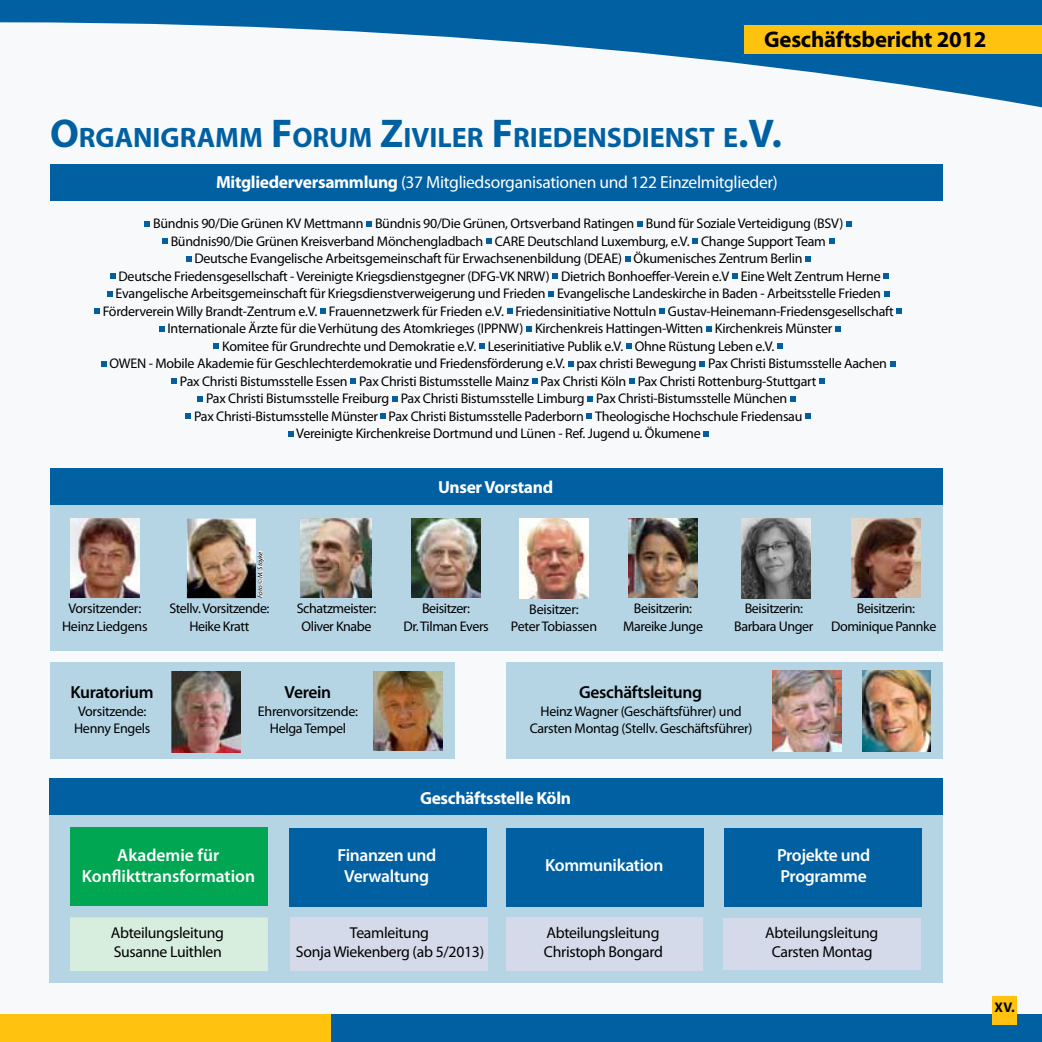
<style>
.page{position:relative;width:1042px;height:1042px;background:#0060a2}
.page>*{position:absolute;margin:0;border:0;box-sizing:border-box;transform-origin:0 0}
.t1{font:700 28.18px "Myriad Pro";color:#0060a2}
.t2{font:700 22.75px "Myriad Pro";letter-spacing:-.01em;color:#000}
.t3{font:17.5px "Myriad Pro";letter-spacing:-.02em;color:#fff}
.t4{font:600 17.5px/21px "Myriad Pro";letter-spacing:-.02em;color:#fff;text-align:center}
.t5{font:600 17.5px/21px "Myriad Pro";color:#fff;text-align:center}
.t6{font:600 17.5px "Myriad Pro";letter-spacing:-.02em;color:#000}
.t7{font:700 17.5px "Myriad Pro";letter-spacing:-.02em;color:#fff}
.t8{font:15.75px/18.9px "Myriad Pro";letter-spacing:-.02em;color:#000}
.t9{font:14px/17.5px "Myriad Pro";letter-spacing:-.02em;color:#000;text-align:center}
.t10{font:700 14px "Myriad Pro";color:#000}
.t11{font:italic 7px "Myriad Pro";color:#000}
.s1{font-size:40.25px}
.s2{font-weight:700}
</style>
<div class="page">
<div style="left:0;top:22px;width:1042px;height:992px;background:#f7f9fb"></div>
<div style="left:50px;top:476px;width:892px;height:174px;background:#b5d5e5"></div>
<div style="left:992px;top:996px;width:25px;height:29px;background:#ffc20e"></div>
<div style="left:0;top:1014px;width:331px;height:28px;background:#ffc20e"></div>
<div style="left:744px;top:25px;width:298px;height:28px;background:#ffc20e"></div>
<div style="left:506px;top:662px;width:437px;height:97px;background:#b5d5e5"></div>
<img style="left:772px;top:670px;width:69px;height:81px">
<img style="left:862px;top:670px;width:69px;height:81px">
<div style="left:50px;top:662px;width:404px;height:97px;background:#b5d5e5"></div>
<img style="left:172px;top:671px;width:69px;height:81px">
<img style="left:374px;top:671px;width:68px;height:80px">
<img style="left:301px;top:518px;width:70px;height:80px">
<img style="left:411px;top:518px;width:69px;height:80px">
<img style="left:70px;top:518px;width:69px;height:80px">
<img style="left:741px;top:518px;width:69px;height:80px">
<img style="left:628px;top:518px;width:69px;height:80px">
<img style="left:851px;top:518px;width:69px;height:80px">
<img style="left:187px;top:518px;width:69px;height:80px">
<div style="left:49px;top:784px;width:894px;height:198px;background:#b5d5e5"></div>
<div style="left:290px;top:917px;width:197px;height:54px;background:#d4daea"></div>
<div style="left:70px;top:917px;width:198px;height:54px;background:#d7eddd"></div>
<div style="left:289px;top:828px;width:198px;height:78px;background:#0060a2"></div>
<div style="left:70px;top:827px;width:198px;height:79px;background:#00a651"></div>
<div style="left:724px;top:828px;width:198px;height:78px;background:#0060a2"></div>
<div style="left:723px;top:918px;width:198px;height:52px;background:#d4daea"></div>
<div style="left:506px;top:916px;width:196px;height:54px;background:#d4daea"></div>
<div style="left:506px;top:828px;width:198px;height:78px;background:#0060a2"></div>
<div style="left:50px;top:164px;width:893px;height:37px;background:#0060a2"></div>
<svg style="left:144px;top:221px;width:6px;height:5px"></svg>
<svg style="left:366px;top:221px;width:6px;height:5px"></svg>
<svg style="left:637px;top:221px;width:6px;height:5px"></svg>
<svg style="left:846px;top:221px;width:6px;height:5px"></svg>
<svg style="left:162px;top:238px;width:6px;height:6px"></svg>
<svg style="left:486px;top:238px;width:6px;height:6px"></svg>
<svg style="left:692px;top:238px;width:6px;height:6px"></svg>
<svg style="left:829px;top:238px;width:5px;height:6px"></svg>
<svg style="left:186px;top:256px;width:5px;height:5px"></svg>
<svg style="left:625px;top:256px;width:5px;height:5px"></svg>
<svg style="left:805px;top:256px;width:6px;height:5px"></svg>
<svg style="left:110px;top:273px;width:5px;height:6px"></svg>
<svg style="left:553px;top:273px;width:5px;height:6px"></svg>
<svg style="left:732px;top:273px;width:6px;height:6px"></svg>
<svg style="left:883px;top:273px;width:6px;height:6px"></svg>
<svg style="left:107px;top:291px;width:6px;height:5px"></svg>
<svg style="left:548px;top:291px;width:6px;height:5px"></svg>
<svg style="left:884px;top:291px;width:5px;height:5px"></svg>
<svg style="left:94px;top:308px;width:6px;height:6px"></svg>
<svg style="left:320px;top:308px;width:6px;height:6px"></svg>
<svg style="left:507px;top:308px;width:5px;height:6px"></svg>
<svg style="left:659px;top:308px;width:6px;height:6px"></svg>
<svg style="left:896px;top:308px;width:6px;height:6px"></svg>
<svg style="left:159px;top:326px;width:5px;height:5px"></svg>
<svg style="left:526px;top:326px;width:6px;height:5px"></svg>
<svg style="left:706px;top:326px;width:6px;height:5px"></svg>
<svg style="left:835px;top:326px;width:6px;height:5px"></svg>
<svg style="left:214px;top:343px;width:5px;height:6px"></svg>
<svg style="left:479px;top:343px;width:6px;height:6px"></svg>
<svg style="left:626px;top:343px;width:6px;height:6px"></svg>
<svg style="left:777px;top:343px;width:6px;height:6px"></svg>
<svg style="left:101px;top:361px;width:6px;height:5px"></svg>
<svg style="left:568px;top:361px;width:5px;height:5px"></svg>
<svg style="left:699px;top:361px;width:6px;height:5px"></svg>
<svg style="left:890px;top:361px;width:5px;height:5px"></svg>
<svg style="left:171px;top:378px;width:6px;height:6px"></svg>
<svg style="left:350px;top:378px;width:6px;height:6px"></svg>
<svg style="left:532px;top:378px;width:5px;height:6px"></svg>
<svg style="left:629px;top:378px;width:6px;height:6px"></svg>
<svg style="left:819px;top:378px;width:6px;height:6px"></svg>
<svg style="left:197px;top:396px;width:6px;height:5px"></svg>
<svg style="left:392px;top:396px;width:6px;height:5px"></svg>
<svg style="left:587px;top:396px;width:6px;height:5px"></svg>
<svg style="left:790px;top:396px;width:6px;height:5px"></svg>
<svg style="left:185px;top:413px;width:6px;height:6px"></svg>
<svg style="left:380px;top:413px;width:6px;height:6px"></svg>
<svg style="left:587px;top:413px;width:5px;height:6px"></svg>
<svg style="left:805px;top:413px;width:6px;height:6px"></svg>
<svg style="left:288px;top:431px;width:5px;height:5px"></svg>
<svg style="left:703px;top:431px;width:6px;height:5px"></svg>
<div style="left:50px;top:468px;width:892px;height:37px;background:#0060a2"></div>
<div style="left:49px;top:778px;width:894px;height:36px;background:#0060a2"></div>
<svg style="left:257px;top:551px;width:8px;height:47px"></svg>
<img style="left:519px;top:518px;width:69px;height:80px">
<h2 class="t2" style="left:764px;top:24px;width:224px">Geschäftsbericht 2012</h2>
<h1 class="t1" style="left:50px;top:119px;width:733px"><span class="s1">O</span>RGANIGRAMM <span class="s1">F</span>ORUM <span class="s1">Z</span>IVILER <span class="s1">F</span> RIEDENSDIENST E<span class="s1">.V.</span></h1>
<p class="t3" style="left:216px;top:171px;width:563px"><span class="s2">Mitgliederversammlung</span> (37 Mitgliedsorganisationen und 122 Einzelmitglieder)</p>
<p class="t9" style="left:103px;top:214px;width:792px">Bündnis 90/Die Grünen KV Mettmann Bündnis 90/Die Grünen, Ortsverband Ratingen Bund für Soziale Verteidigung (BSV)<br>Bündnis90/Die Grünen Kreisverband Mönchengladbach CARE Deutschland Luxemburg, e.V. Change Support Team<br>Deutsche Evangelische Arbeitsgemeinschaft für Erwachsenenbildung (DEAE) Ökumenisches Zentrum Berlin<br>Deutsche Friedensgesellschaft - Vereinigte Kriegsdienstgegner (DFG-VK NRW) Dietrich Bonhoeffer-Verein e.V Eine Welt Zentrum Herne Evangelische Arbeitsgemeinschaft für Kriegsdienstverweigerung und Frieden Evangelische Landeskirche in Baden - Arbeitsstelle Frieden Förderverein Willy Brandt-Zentrum e.V. Frauennetzwerk für Frieden e.V. Friedensinitiative Nottuln Gustav-Heinemann-Friedensgesellschaft Internationale Ärzte für die Verhütung des Atomkrieges (IPPNW) Kirchenkreis Hattingen-Witten Kirchenkreis Münster<br>Komitee für Grundrechte und Demokratie e.V. Leserinitiative Publik e.V. Ohne Rüstung Leben e.V.<br>OWEN - Mobile Akademie für Geschlechterdemokratie und Friedensförderung e.V. pax christi Bewegung Pax Christi Bistumsstelle Aachen Pax Christi Bistumsstelle Essen Pax Christi Bistumsstelle Mainz Pax Christi Köln Pax Christi Rottenburg-Stuttgart<br>Pax Christi Bistumsstelle Freiburg Pax Christi Bistumsstelle Limburg Pax Christi-Bistumsstelle München<br>Pax Christi-Bistumsstelle Münster Pax Christi Bistumsstelle Paderborn Theologische Hochschule Friedensau<br>Vereinigte Kirchenkreise Dortmund und Lünen - Ref. Jugend u. Ökumene</p>
<p class="t11" style="left:256px;top:598px;width:48px;rotate:-90deg">Foto © M. Stoyke</p>
<p class="t7" style="left:438px;top:476px;width:117px">Unser Vorstand</p>
<p class="t9" style="left:62px;top:600px;width:87px">Vorsitzender:<br>Heinz Liedgens</p>
<p class="t9" style="left:734px;top:600px;width:81px">Beisitzerin:<br>Barbara Unger</p>
<p class="t9" style="left:169px;top:600px;width:102px">Stellv. Vorsitzende:<br>Heike Kratt</p>
<p class="t9" style="left:297px;top:600px;width:81px">Schatzmeister:<br>Oliver Knabe</p>
<p class="t9" style="left:403px;top:600px;width:87px">Beisitzer:<br>Dr. Tilman Evers</p>
<p class="t9" style="left:623px;top:600px;width:81px">Beisitzerin:<br>Mareike Junge</p>
<p class="t9" style="left:831px;top:600px;width:107px">Beisitzerin:<br>Dominique Pannke</p>
<p class="t9" style="left:511px;top:600px;width:88px">Beisitzer:<br>Peter Tobiassen</p>
<p class="t6" style="left:71px;top:681px;width:85px">Kuratorium</p>
<p class="t9" style="left:74px;top:702px;width:78px;text-align:left">Vorsitzende:<br>Henny Engels</p>
<p class="t6" style="left:285px;top:681px;width:48px">Verein</p>
<p class="t9" style="left:258px;top:702px;width:102px">Ehrenvorsitzende:<br>Helga Tempel</p>
<p class="t6" style="left:579px;top:681px;width:124px">Geschäftsleitung</p>
<p class="t9" style="left:530px;top:702px;width:224px">Heinz Wagner (Geschäftsführer) und<br>Carsten Montag (Stellv. Geschäftsführer)</p>
<p class="t7" style="left:420px;top:786px;width:153px">Geschäftsstelle Köln</p>
<p class="t5" style="left:82px;top:844px;width:175px">Akademie für<br>Konflikttransformation</p>
<p class="t4" style="left:338px;top:844px;width:100px">Finanzen und<br>Verwaltung</p>
<p class="t4" style="left:545px;top:854px;width:120px">Kommunikation</p>
<p class="t4" style="left:777px;top:844px;width:95px;text-align:left">Projekte und<br>Programme</p>
<p class="t8" style="left:111px;top:923px;width:115px">Abteilungsleitung<br>Susanne Luithlen</p>
<p class="t8" style="left:296px;top:923px;width:190px;text-align:center">Teamleitung<br>Sonja Wiekenberg (ab 5/2013)</p>
<p class="t8" style="left:544px;top:923px;width:121px">Abteilungsleitung<br>Christoph Bongard</p>
<p class="t8" style="left:765px;top:923px;width:115px;text-align:center">Abteilungsleitung<br>Carsten Montag</p>
<p class="t10" style="left:994px;top:998px;width:22px">XV.</p>
</div>
